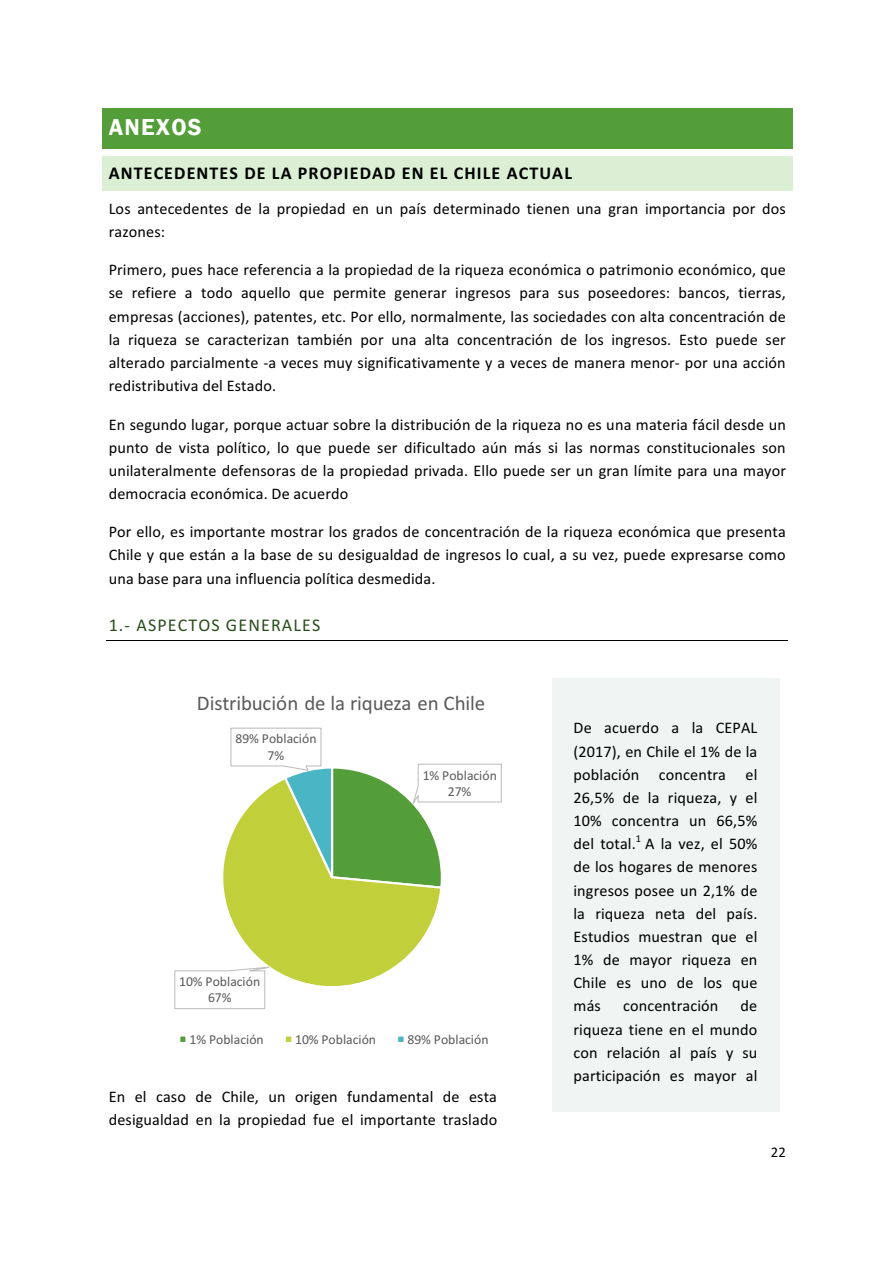
<style>
.page{position:relative;width:893px;height:1263px;background:#fff}
.page>*{position:absolute;margin:0;border:0;box-sizing:border-box;transform-origin:0 0}
.t1{font:600 23.7px "Franklin Gothic";letter-spacing:.055em;color:#fff}
.t2{font:20.85px "Calibri";letter-spacing:-.005em;color:#595959}
.t3{font:700 18px "Calibri";letter-spacing:.06em;color:#000}
.t4{font:18px "Calibri";letter-spacing:.06em;color:#294e1c}
.t5{font:16.2px/23.1px "Calibri";letter-spacing:.01em;color:#000;text-align:justify}
.t6{font:14.7px "Calibri";color:#000}
.t7{font:13.65px/16.2px "Calibri";color:#595959;text-align:center}
.t8{font:10.5px "Calibri";color:#000}
</style>
<div class="page">
<div style="left:107px;top:113px;width:681px;height:32px;background:#549e39"></div>
<svg style="left:102px;top:109px;width:5px;height:4px"></svg>
<hr style="left:107px;top:109px;width:681px;height:4px;background:#549e39">
<svg style="left:788px;top:109px;width:4px;height:4px"></svg>
<svg style="left:102px;top:145px;width:5px;height:4px"></svg>
<hr style="left:107px;top:145px;width:681px;height:4px;background:#549e39">
<svg style="left:788px;top:145px;width:4px;height:4px"></svg>
<div style="left:102px;top:113px;width:5px;height:32px;background:#549e39"></div>
<hr style="left:788px;top:113px;width:4px;height:32px;background:#549e39">
<div style="left:107px;top:161px;width:681px;height:25px;background:#daefd3"></div>
<svg style="left:102px;top:157px;width:5px;height:4px"></svg>
<hr style="left:107px;top:157px;width:681px;height:4px;background:#daefd3">
<svg style="left:788px;top:157px;width:4px;height:4px"></svg>
<svg style="left:102px;top:186px;width:5px;height:5px"></svg>
<div style="left:107px;top:186px;width:681px;height:5px;background:#daefd3"></div>
<svg style="left:788px;top:186px;width:4px;height:5px"></svg>
<div style="left:102px;top:161px;width:5px;height:25px;background:#daefd3"></div>
<hr style="left:788px;top:161px;width:4px;height:25px;background:#daefd3">
<hr style="left:107px;top:640px;width:681px;height:1px;background:#000">
<svg style="left:223px;top:840px;width:217px;height:146px"></svg>
<svg style="left:174px;top:964px;width:116px;height:46px"></svg>
<svg style="left:230px;top:727px;width:272px;height:164px"></svg>
<div style="left:179px;top:1035px;width:7px;height:8px;background:#549e39"></div>
<div style="left:178px;top:1034px;width:10px;height:10px;border:2px solid #fff"></div>
<div style="left:285px;top:1035px;width:7px;height:8px;background:#c0cf3a"></div>
<div style="left:284px;top:1034px;width:9px;height:10px;border:2px solid #fff"></div>
<div style="left:397px;top:1035px;width:8px;height:8px;background:#4ab5c4"></div>
<div style="left:396px;top:1034px;width:10px;height:10px;border:2px solid #fff"></div>
<div style="left:552px;top:678px;width:227px;height:433px;background:#f0f4f2"></div>
<h1 class="t1" style="left:109px;top:114px;width:94px">ANEXOS</h1>
<p class="t3" style="left:109px;top:161px;width:465px">ANTECEDENTES DE LA PROPIEDAD EN EL CHILE ACTUAL</p>
<p class="t5" style="left:109px;top:197px;width:679px">Los antecedentes de la propiedad en un país determinado tienen una gran importancia por dos razones:</p>
<p class="t5" style="left:109px;top:258px;width:679px">Primero, pues hace referencia a la propiedad de la riqueza económica o patrimonio económico, que se refiere a todo aquello que permite generar ingresos para sus poseedores: bancos, tierras, empresas (acciones), patentes, etc. Por ello, normalmente, las sociedades con alta concentración de la riqueza se caracterizan también por una alta concentración de los ingresos. Esto puede ser alterado parcialmente -a veces muy significativamente y a veces de manera menor- por una acción redistributiva del Estado.</p>
<p class="t5" style="left:109px;top:412px;width:679px">En segundo lugar, porque actuar sobre la distribución de la riqueza no es una materia fácil desde un punto de vista político, lo que puede ser dificultado aún más si las normas constitucionales son unilateralmente defensoras de la propiedad privada. Ello puede ser un gran límite para una mayor democracia económica. De acuerdo</p>
<p class="t5" style="left:109px;top:520px;width:679px">Por ello, es importante mostrar los grados de concentración de la riqueza económica que presenta Chile y que están a la base de su desigualdad de ingresos lo cual, a su vez, puede expresarse como una base para una influencia política desmedida.</p>
<p class="t4" style="left:109px;top:614px;width:213px">1.- ASPECTOS GENERALES</p>
<p class="t2" style="left:197px;top:690px;width:290px">Distribución de la riqueza en Chile</p>
<p class="t7" style="left:236px;top:731px;width:82px">89% Población<br>7%</p>
<p class="t7" style="left:179px;top:973px;width:82px">10% Población<br>67%</p>
<p class="t7" style="left:423px;top:767px;width:76px">1% Población<br>27%</p>
<p class="t7" style="left:190px;top:1031px;width:76px">1% Población</p>
<p class="t7" style="left:295px;top:1031px;width:82px">10% Población</p>
<p class="t7" style="left:408px;top:1031px;width:82px">89% Población</p>
<p class="t5" style="left:109px;top:1085px;width:390px">En el caso de Chile, un origen fundamental de esta desigualdad en la propiedad fue el importante traslado</p>
<p class="t5" style="left:573px;top:716px;width:186px">De acuerdo a la CEPAL (2017), en Chile el 1% de la población concentra el 26,5% de la riqueza, y el 10% concentra un 66,5% del total.</p>
<p class="t8" style="left:636px;top:832px;width:7px">1</p>
<p class="t5" style="left:573px;top:832px;width:185px;text-indent:72px">A la vez, el 50% de los hogares de menores ingresos posee un 2,1% de la riqueza neta del país.<br>Estudios muestran que el 1% de mayor riqueza en Chile es uno de los que más</p>
<p class="t5" style="left:623px;top:994px;width:97px">concentración</p>
<p class="t5" style="left:573px;top:994px;width:185px;text-indent:167px">de riqueza tiene en el mundo con relación al país y su participación es mayor al</p>
<p class="t6" style="left:771px;top:1143px;width:17px">22</p>
</div>
